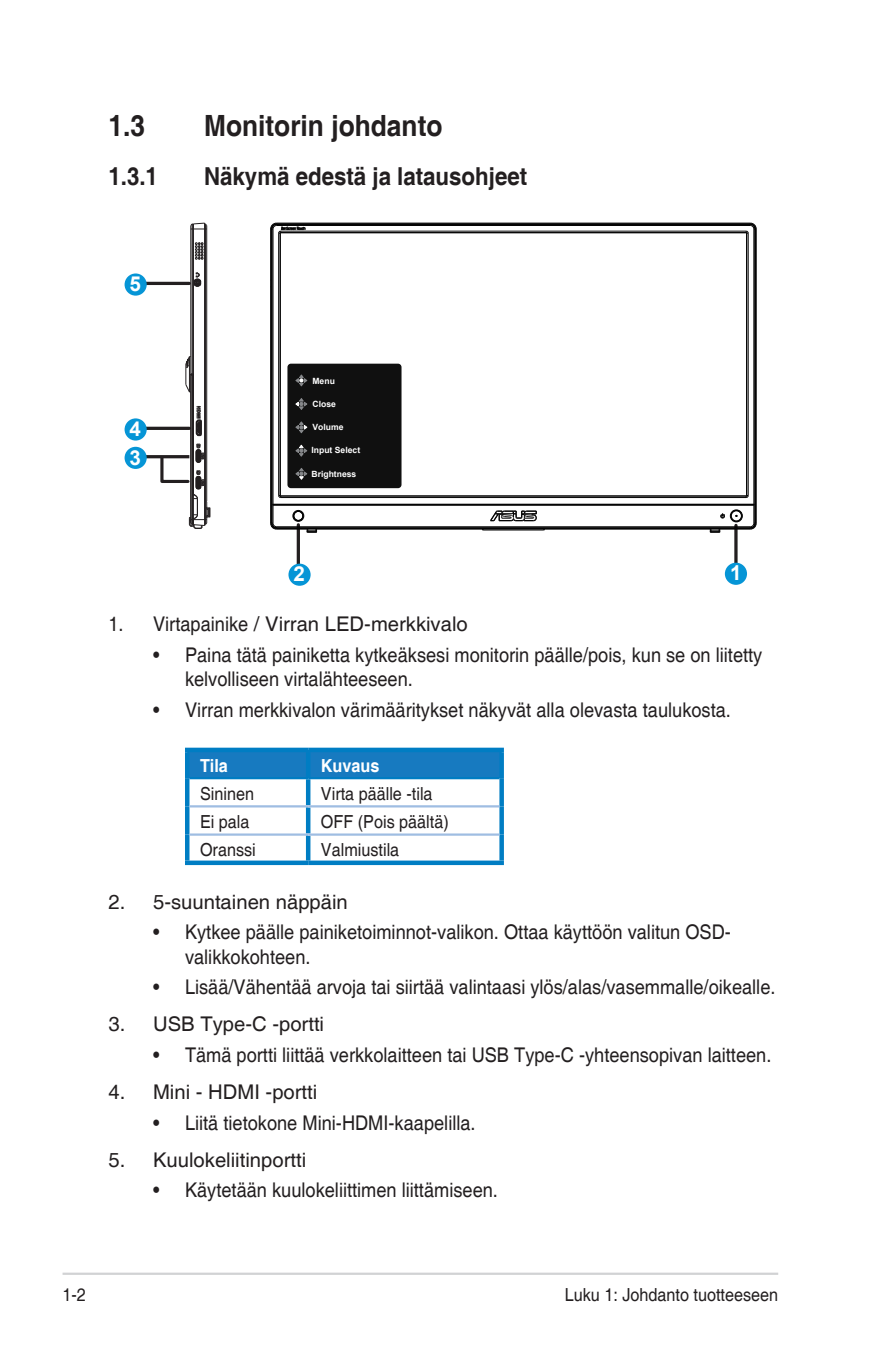
<style>
.page{position:relative;width:893px;height:1346px;background:#fff}
.page>*{position:absolute;margin:0;border:0;box-sizing:border-box;transform-origin:0 0}
.Heading_1{font:700 29.25px "Helvetica";color:#231f20;scale:.9 1}
.Heading_2{font:700 24.75px "Helvetica";color:#231f20;scale:.9 1}
.t1{font:700 20.7px "Arial";color:#fff}
.t2{font:20.25px/24.3px "Helvetica";color:#231f20;scale:.9 1}
.t3{font:20.25px "Helvetica";color:#231f20}
.Table_Text_-new{font:18px "Helvetica";color:#231f20;scale:.9 1}
.Table_Text_Head_-_new{font:700 18px "Helvetica";color:#fff;scale:.9 1}
.t4{font:700 8.55px "Arial";color:#fff}
</style>
<div class="page">
<hr style="left:63px;top:1272px;width:715px;height:3px;background:#d1d2d4">
<svg style="left:734px;top:525px;width:4px;height:38px"></svg>
<hr style="left:145px;top:455px;width:44px;height:3px;background:#231f20">
<hr style="left:297px;top:525px;width:3px;height:44px;background:#231f20">
<div style="left:725px;top:563px;width:22px;height:22px;background:#0695d6;border-radius:50%"></div>
<div style="left:125px;top:447px;width:22px;height:22px;background:#0695d6;border-radius:50%"></div>
<hr style="left:145px;top:427px;width:44px;height:3px;background:#231f20">
<div style="left:125px;top:418px;width:22px;height:22px;background:#0695d6;border-radius:50%"></div>
<hr style="left:145px;top:282px;width:44px;height:3px;background:#231f20">
<div style="left:125px;top:273px;width:22px;height:23px;background:#0695d6;border-radius:50%"></div>
<div style="left:288px;top:564px;width:23px;height:22px;background:#0695d6;border-radius:50%"></div>
<div style="left:287px;top:364px;width:114px;height:124px;background:#101010;border-radius:4px"></div>
<svg style="left:295px;top:374px;width:13px;height:13px"></svg>
<svg style="left:295px;top:398px;width:13px;height:12px"></svg>
<svg style="left:295px;top:421px;width:13px;height:13px"></svg>
<svg style="left:295px;top:444px;width:13px;height:13px"></svg>
<svg style="left:295px;top:468px;width:13px;height:12px"></svg>
<hr style="left:270px;top:229px;width:1px;height:294px;background:#030303">
<hr style="left:271px;top:229px;width:1px;height:294px;background:#030303">
<hr style="left:272px;top:229px;width:1px;height:294px;background:#030303">
<hr style="left:273px;top:229px;width:1px;height:275px;background:#030303">
<hr style="left:278px;top:233px;width:1px;height:262px;background:#030303">
<hr style="left:280px;top:233px;width:1px;height:262px;background:#030303">
<hr style="left:483px;top:530px;width:61px;height:1px;background:#030303">
<hr style="left:277px;top:529px;width:473px;height:1px;background:#030303">
<hr style="left:277px;top:528px;width:473px;height:1px;background:#030303">
<hr style="left:277px;top:527px;width:473px;height:1px;background:#030303">
<hr style="left:277px;top:526px;width:473px;height:1px;background:#030303">
<hr style="left:273px;top:505px;width:481px;height:1px;background:#030303">
<hr style="left:273px;top:504px;width:481px;height:1px;background:#030303">
<hr style="left:281px;top:497px;width:465px;height:1px;background:#030303">
<hr style="left:281px;top:496px;width:465px;height:1px;background:#030303">
<hr style="left:281px;top:495px;width:465px;height:1px;background:#030303">
<hr style="left:281px;top:232px;width:465px;height:1px;background:#030303">
<hr style="left:281px;top:231px;width:465px;height:1px;background:#030303">
<hr style="left:277px;top:225px;width:473px;height:1px;background:#030303">
<hr style="left:277px;top:224px;width:473px;height:1px;background:#030303">
<hr style="left:277px;top:223px;width:473px;height:1px;background:#030303">
<hr style="left:746px;top:233px;width:1px;height:262px;background:#030303">
<hr style="left:748px;top:233px;width:1px;height:262px;background:#030303">
<hr style="left:753px;top:229px;width:1px;height:275px;background:#030303">
<hr style="left:754px;top:229px;width:1px;height:294px;background:#030303">
<hr style="left:755px;top:229px;width:1px;height:294px;background:#030303">
<hr style="left:756px;top:229px;width:1px;height:294px;background:#030303">
<div style="left:294px;top:511px;width:9px;height:9px;border:1px solid #030303;border-radius:50%"></div>
<svg style="left:270px;top:504px;width:7px;height:25px"></svg>
<div style="left:731px;top:510px;width:11px;height:11px;border:1px solid #030303;border-radius:50%"></div>
<div style="left:731px;top:511px;width:10px;height:10px;border:1px solid #030303;border-radius:50%"></div>
<svg style="left:750px;top:504px;width:6px;height:25px"></svg>
<svg style="left:746px;top:223px;width:10px;height:11px"></svg>
<svg style="left:307px;top:529px;width:10px;height:4px"></svg>
<svg style="left:710px;top:529px;width:10px;height:4px"></svg>
<svg style="left:720px;top:513px;width:5px;height:5px"></svg>
<div style="left:293px;top:510px;width:11px;height:11px;border:1px solid #030303;border-radius:50%"></div>
<div style="left:730px;top:510px;width:12px;height:12px;border:1px solid #030303;border-radius:50%"></div>
<svg style="left:490px;top:511px;width:47px;height:10px"></svg>
<svg style="left:270px;top:223px;width:36px;height:11px"></svg>
<hr style="left:190px;top:226px;width:1px;height:148px;background:#231f20">
<hr style="left:190px;top:375px;width:1px;height:148px;background:#231f20">
<hr style="left:192px;top:224px;width:1px;height:150px;background:#231f20">
<hr style="left:192px;top:375px;width:1px;height:150px;background:#231f20">
<hr style="left:193px;top:224px;width:1px;height:271px;background:#231f20">
<hr style="left:204px;top:223px;width:1px;height:302px;background:#231f20">
<hr style="left:205px;top:224px;width:1px;height:300px;background:#231f20">
<hr style="left:206px;top:225px;width:1px;height:276px;background:#231f20">
<svg style="left:191px;top:223px;width:16px;height:7px"></svg>
<svg style="left:185px;top:356px;width:8px;height:38px"></svg>
<svg style="left:194px;top:272px;width:7px;height:15px"></svg>
<svg style="left:195px;top:406px;width:7px;height:30px"></svg>
<svg style="left:195px;top:243px;width:8px;height:16px"></svg>
<svg style="left:159px;top:444px;width:51px;height:85px"></svg>
<div style="left:189px;top:752px;width:310px;height:25px;background:#177ac0"></div>
<hr style="left:185px;top:752px;width:4px;height:26px;background:#007dc3">
<hr style="left:185px;top:748px;width:123px;height:4px;background:#007dc3">
<hr style="left:306px;top:752px;width:4px;height:25px;background:#007dc3">
<div style="left:499px;top:752px;width:5px;height:26px;background:#007dc3"></div>
<hr style="left:308px;top:748px;width:196px;height:4px;background:#007dc3">
<hr style="left:185px;top:778px;width:4px;height:28px;background:#007dc3">
<hr style="left:189px;top:777px;width:119px;height:2px;background:#007dc3">
<hr style="left:306px;top:779px;width:4px;height:26px;background:#007dc3">
<div style="left:499px;top:778px;width:5px;height:28px;background:#007dc3"></div>
<hr style="left:308px;top:777px;width:191px;height:2px;background:#007dc3">
<hr style="left:185px;top:806px;width:4px;height:28px;background:#007dc3">
<hr style="left:189px;top:805px;width:119px;height:2px;background:#9fbde2">
<hr style="left:306px;top:807px;width:4px;height:26px;background:#007dc3">
<div style="left:499px;top:806px;width:5px;height:28px;background:#007dc3"></div>
<hr style="left:308px;top:805px;width:191px;height:2px;background:#9fbde2">
<hr style="left:185px;top:834px;width:4px;height:26px;background:#007dc3">
<hr style="left:189px;top:833px;width:119px;height:3px;background:#9fbde2">
<div style="left:185px;top:860px;width:123px;height:5px;background:#007dc3"></div>
<hr style="left:306px;top:836px;width:4px;height:24px;background:#007dc3">
<div style="left:499px;top:834px;width:5px;height:26px;background:#007dc3"></div>
<hr style="left:308px;top:833px;width:191px;height:3px;background:#9fbde2">
<div style="left:308px;top:860px;width:196px;height:5px;background:#007dc3"></div>
<p class="Heading_1" style="left:108px;top:108px;width:42px">1.3</p>
<p class="Heading_1" style="left:204px;top:108px;width:266px">Monitorin johdanto</p>
<p class="Heading_2" style="left:108px;top:161px;width:57px">1.3.1</p>
<p class="Heading_2" style="left:204px;top:161px;width:361px">Näkymä edestä ja latausohjeet</p>
<p class="t1" style="left:130px;top:270px;width:13px">5</p>
<p class="t1" style="left:130px;top:415px;width:13px">4</p>
<p class="t1" style="left:130px;top:444px;width:13px">3</p>
<p class="t4" style="left:312px;top:375px;width:24px">Menu</p>
<p class="t4" style="left:312px;top:398px;width:25px">Close</p>
<p class="t4" style="left:312px;top:422px;width:33px">Volume</p>
<p class="t4" style="left:311px;top:445px;width:50px">Input Select</p>
<p class="t4" style="left:311px;top:468px;width:46px">Brightness</p>
<p class="t1" style="left:293px;top:560px;width:13px">2</p>
<p class="t1" style="left:730px;top:559px;width:13px">1</p>
<p class="t2" style="left:108px;top:613px;width:401px">1. Virtapainike / Virran LED-merkkivalo</p>
<p class="t2" style="left:185px;top:643px;width:643px;text-indent:-32px">• Paina tätä painiketta kytkeäksesi monitorin päälle/pois, kun se on liitetty kelvolliseen virtalähteeseen.</p>
<p class="t2" style="left:153px;top:698px;width:644px">• Virran merkkivalon värimääritykset näkyvät alla olevasta taulukosta.</p>
<p class="Table_Text_Head_-_new" style="left:200px;top:754px;width:33px">Tila</p>
<p class="Table_Text_Head_-_new" style="left:321px;top:754px;width:67px">Kuvaus</p>
<p class="Table_Text_-new" style="left:200px;top:783px;width:62px">Sininen</p>
<p class="Table_Text_-new" style="left:321px;top:783px;width:126px">Virta päälle -tila</p>
<p class="Table_Text_-new" style="left:200px;top:811px;width:57px">Ei pala</p>
<p class="Table_Text_-new" style="left:321px;top:811px;width:144px">OFF (Pois päältä)</p>
<p class="Table_Text_-new" style="left:200px;top:840px;width:64px">Oranssi</p>
<p class="Table_Text_-new" style="left:321px;top:840px;width:89px">Valmiustila</p>
<p class="t3" style="left:108px;top:889px;width:241px">2. 5-suuntainen näppäin</p>
<p class="t2" style="left:185px;top:920px;width:608px;text-indent:-32px">• Kytkee päälle painiketoiminnot-valikon. Ottaa käyttöön valitun OSD&shy;valikkokohteen.</p>
<p class="t2" style="left:153px;top:975px;width:693px">• Lisää/Vähentää arvoja tai siirtää valintaasi ylös/alas/vasemmalle/oikealle.</p>
<p class="t3" style="left:108px;top:1012px;width:217px">3. USB Type-C -portti</p>
<p class="t2" style="left:153px;top:1043px;width:689px">• Tämä portti liittää verkkolaitteen tai USB Type-C -yhteensopivan laitteen.</p>
<p class="t3" style="left:108px;top:1080px;width:210px">4. Mini - HDMI -portti</p>
<p class="t2" style="left:153px;top:1111px;width:360px">• Liitä tietokone Mini-HDMI-kaapelilla.</p>
<p class="t3" style="left:108px;top:1148px;width:199px">5. Kuulokeliitinportti</p>
<p class="t2" style="left:153px;top:1179px;width:385px">• Käytetään kuulokeliittimen liittämiseen.</p>
<p class="Table_Text_-new" style="left:63px;top:1284px;width:28px">1-2</p>
<p class="Table_Text_-new" style="left:565px;top:1284px;width:239px">Luku 1: Johdanto tuotteeseen</p>
</div>
